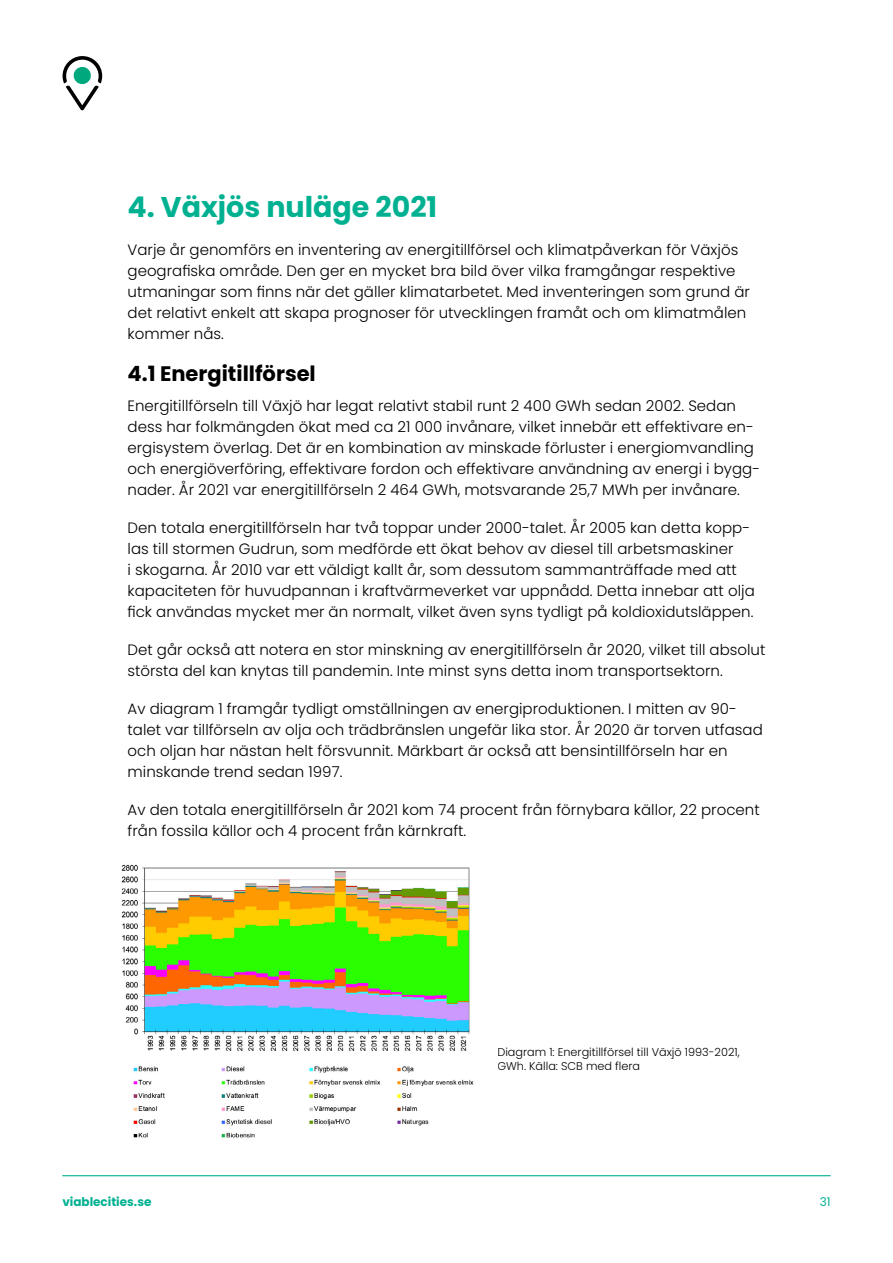
<style>
.page{position:relative;width:893px;height:1263px;background:#fff}
.page>*{position:absolute;margin:0;border:0;box-sizing:border-box;transform-origin:0 0}
.t1{font:700 28.5px "Poppins";color:#00b191}
.t2{font:700 21px "Poppins";color:#000}
.t3{font:300 15px/21px "Poppins";color:#000}
.t4{font:700 12px "Poppins";color:#00b191}
.t5{font:12px "Poppins";color:#00b191}
.t6{font:300 11.25px/13.5px "Poppins";color:#000}
</style>
<div class="page">
<svg style="left:62px;top:56px;width:40px;height:54px"></svg>
<hr style="left:62px;top:1175px;width:769px;height:1px;background:#00b191">
<img style="left:121px;top:864px;width:353px;height:274px">
<h2 class="t1" style="left:128px;top:191px;width:311px">4. Växjös nuläge 2021</h2>
<p class="t3" style="left:128px;top:239px;width:624px">Varje år genomförs en inventering av energitillförsel och klimatpåverkan för Växjös geografiska område. Den ger en mycket bra bild över vilka framgångar respektive utmaningar som finns när det gäller klimatarbetet. Med inventeringen som grund är det relativt enkelt att skapa prognoser för utvecklingen framåt och om klimatmålen kommer nås.</p>
<h3 class="t2" style="left:128px;top:362px;width:190px">4.1 Energitillförsel</h3>
<p class="t3" style="left:128px;top:395px;width:634px">Energitillförseln till Växjö har legat relativt stabil runt 2 400 GWh sedan 2002. Sedan dess har folkmängden ökat med ca 21 000 invånare, vilket innebär ett effektivare en&shy;ergisystem överlag. Det är en kombination av minskade förluster i energiomvandling och energiöverföring, effektivare fordon och effektivare användning av energi i bygg&shy;nader. År 2021 var energitillförseln 2 464 GWh, motsvarande 25,7 MWh per invånare.</p>
<p class="t3" style="left:128px;top:517px;width:629px">Den totala energitillförseln har två toppar under 2000-talet. År 2005 kan detta kopp&shy;las till stormen Gudrun, som medförde ett ökat behov av diesel till arbetsmaskiner<br>i skogarna. År 2010 var ett väldigt kallt år, som dessutom sammanträffade med att kapaciteten för huvudpannan i kraftvärmeverket var uppnådd. Detta innebar att olja fick användas mycket mer än normalt, vilket även syns tydligt på koldioxidutsläppen.</p>
<p class="t3" style="left:128px;top:639px;width:639px">Det går också att notera en stor minskning av energitillförseln år 2020, vilket till absolut största del kan knytas till pandemin. Inte minst syns detta inom transportsektorn.</p>
<p class="t3" style="left:128px;top:698px;width:637px">Av diagram 1 framgår tydligt omställningen av energiproduktionen. I mitten av 90- talet var tillförseln av olja och trädbränslen ungefär lika stor. År 2020 är torven utfasad och oljan har nästan helt försvunnit. Märkbart är också att bensintillförseln har en minskande trend sedan 1997.</p>
<p class="t3" style="left:128px;top:799px;width:634px">Av den totala energitillförseln år 2021 kom 74 procent från förnybara källor, 22 procent från fossila källor och 4 procent från kärnkraft.</p>
<p class="t6" style="left:497px;top:1046px;width:244px">Diagram 1: Energitillförsel till Växjö 1993-2021,<br>GWh. Källa: SCB med flera</p>
<p class="t4" style="left:62px;top:1195px;width:91px">viablecities.se</p>
<p class="t5" style="left:820px;top:1195px;width:12px">31</p>
</div>
